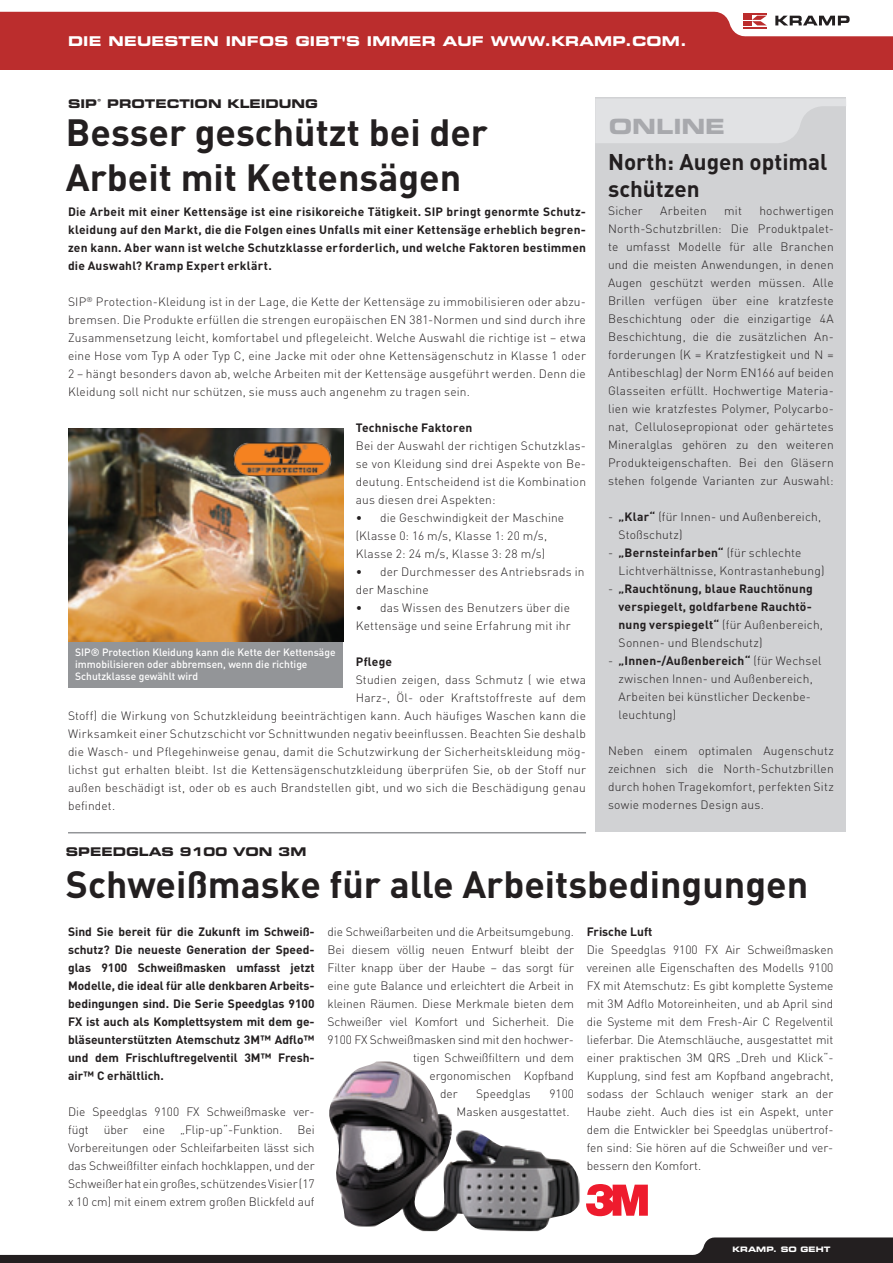
<style>
.page{position:relative;width:893px;height:1263px;background:#fff}
.page>*{position:absolute;margin:0;border:0;box-sizing:border-box;transform-origin:0 0}
.t1{font:700 37.5px/45px "DIN Pro";color:#231f20}
.t2{font:700 22.5px/27px "DIN Pro";color:#231f20}
.t3{font:21px "Eurostile LT Pro Bold Ex 2";letter-spacing:-.005em;color:#a8a9ad}
.t4{font:13.5px "Eurostile LT Pro Bold Ex 2";letter-spacing:.015em;color:#fff}
.t5{font:300 12px/18px "DIN Pro";letter-spacing:.015em;color:#231f20}
.t6{font:700 12px/18px "DIN Pro";letter-spacing:.015em;color:#231f20;text-align:justify}
.t7{font:12px "Eurostile Cyr LT Pro Bold Ext 2";color:#231f20}
.t8{font:500 10.5px/12px "DIN Pro";color:#fff}
.t9{font:7.5px "Eurostile LT Std Bold Ex 2";letter-spacing:.005em;color:#fff}
.s1{font-weight:700}
.s2{font-weight:300}
</style>
<div class="page">
<div style="left:595px;top:98px;width:251px;height:734px;background:#d1d2d4"></div>
<svg style="left:595px;top:99px;width:251px;height:44px"></svg>
<hr style="left:68px;top:832px;width:518px;height:1px;background:#939598">
<img style="left:329px;top:1061px;width:251px;height:170px">
<div style="left:68px;top:428px;width:275px;height:259px;background:#939598"></div>
<img style="left:68px;top:428px;width:275px;height:214px">
<img style="left:233px;top:442px;width:99px;height:34px">
<svg style="left:586px;top:1184px;width:62px;height:32px"></svg>
<svg style="left:0;top:1237px;width:893px;height:26px"></svg>
<div style="left:0;top:0;width:893px;height:69px;background:#bb2d2d"></div>
<svg style="left:0;top:0;width:893px;height:37px"></svg>
<p class="t4" style="left:68px;top:32px;width:620px">DIE NEUESTEN INFOS GIBT'S IMMER AUF WWW.KRAMP.COM.</p>
<p class="t7" style="left:68px;top:95px;width:251px">SIP<sup>®</sup> PROTECTION KLEIDUNG</p>
<h1 class="t1" style="left:66px;top:108px;width:424px">Besser geschützt bei der<br>Arbeit mit Kettensägen</h1>
<p class="t6" style="left:68px;top:202px;width:519px">Die Arbeit mit einer Kettensäge ist eine risikoreiche Tätigkeit. SIP bringt genormte Schutz&shy;kleidung auf den Markt, die die Folgen eines Unfalls mit einer Kettensäge erheblich begren&shy;zen kann. Aber wann ist welche Schutzklasse erforderlich, und welche Faktoren bestimmen die Auswahl? Kramp Expert erklärt.</p>
<p class="t5" style="left:68px;top:292px;width:519px;text-align:justify">SIP<sup>®</sup> Protection-Kleidung ist in der Lage, die Kette der Kettensäge zu immobilisieren oder abzu&shy;bremsen. Die Produkte erfüllen die strengen europäischen EN 381-Normen und sind durch ihre Zusammensetzung leicht, komfortabel und pflegeleicht. Welche Auswahl die richtige ist – etwa eine Hose vom Typ A oder Typ C, eine Jacke mit oder ohne Kettensägenschutz in Klasse 1 oder 2 – hängt besonders davon ab, welche Arbeiten mit der Kettensäge ausgeführt werden. Denn die Kleidung soll nicht nur schützen, sie muss auch angenehm zu tragen sein.</p>
<p class="t6" style="left:356px;top:418px;width:118px">Technische Faktoren</p>
<p class="t5" style="left:356px;top:436px;width:232px;text-align:justify">Bei der Auswahl der richtigen Schutzklas&shy;se von Kleidung sind drei Aspekte von Be&shy;deutung. Entscheidend ist die Kombination aus diesen drei Aspekten:</p>
<p class="t5" style="left:356px;top:508px;width:210px">• die Geschwindigkeit der Maschine (Klasse 0: 16 m/s, Klasse 1: 20 m/s,<br>Klasse 2: 24 m/s, Klasse 3: 28 m/s)</p>
<p class="t5" style="left:356px;top:562px;width:230px">• der Durchmesser des Antriebsrads in der Maschine</p>
<p class="t5" style="left:356px;top:598px;width:216px">• das Wissen des Benutzers über die<br>Kettensäge und seine Erfahrung mit ihr</p>
<p class="t6" style="left:356px;top:652px;width:38px">Pflege</p>
<p class="t5" style="left:356px;top:670px;width:232px">Studien zeigen, dass Schmutz ( wie etwa</p>
<p class="t5" style="left:356px;top:688px;width:232px">Harz-, Öl- oder Kraftstoffreste auf dem</p>
<p class="t5" style="left:68px;top:706px;width:519px">Stoff) die Wirkung von Schutzkleidung beeinträchtigen kann. Auch häufiges Waschen kann die</p>
<p class="t5" style="left:68px;top:724px;width:519px">Wirksamkeit einer Schutzschicht vor Schnittwunden negativ beeinflussen. Beachten Sie deshalb</p>
<p class="t5" style="left:68px;top:742px;width:519px">die Wasch- und Pflegehinweise genau, damit die Schutzwirkung der Sicherheitskleidung mög-</p>
<p class="t5" style="left:68px;top:760px;width:519px">lichst gut erhalten bleibt. Ist die Kettensägenschutzkleidung überprüfen Sie, ob der Stoff nur</p>
<p class="t5" style="left:68px;top:778px;width:519px">außen beschädigt ist, oder ob es auch Brandstellen gibt, und wo sich die Beschädigung genau</p>
<p class="t5" style="left:68px;top:796px;width:49px">befindet.</p>
<p class="t8" style="left:75px;top:645px;width:262px">SIP® Protection Kleidung kann die Kette der Kettensäge immobilisieren oder abbremsen, wenn die richtige<br>Schutzklasse gewählt wird</p>
<h3 class="t3" style="left:609px;top:112px;width:118px">ONLINE</h3>
<h2 class="t2" style="left:608px;top:147px;width:221px">North: Augen optimal schützen</h2>
<p class="t5" style="left:608px;top:202px;width:36px">Sicher</p>
<p class="t5" style="left:660px;top:202px;width:48px">Arbeiten</p>
<p class="t5" style="left:724px;top:202px;width:19px">mit</p>
<p class="t5" style="left:608px;top:202px;width:227px;text-align:justify;text-indent:151px">hochwertigen North-Schutzbrillen: Die Produktpalet&shy;te umfasst Modelle für alle Branchen und die meisten Anwendungen, in denen Augen geschützt werden müssen. Alle Brillen verfügen über eine kratzfeste Beschichtung oder die einzigartige 4A Beschichtung, die die zusätzlichen An&shy;forderungen (K = Kratzfestigkeit und N = Antibeschlag) der Norm EN166 auf beiden Glasseiten erfüllt. Hochwertige Materia&shy;lien wie kratzfestes Polymer, Polycarbo&shy;nat, Cellulosepropionat oder gehärtetes Mineralglas gehören zu den weiteren Produkteigenschaften. Bei den Gläsern stehen folgende Varianten zur Auswahl:</p>
<p class="t5" style="left:619px;top:508px;width:204px;text-indent:-10px">- <span class="s1">„Klar“</span> (für Innen- und Außenbereich,<br>Stoßschutz)</p>
<p class="t5" style="left:619px;top:544px;width:207px;text-indent:-10px">- <span class="s1">„Bernsteinfarben“</span> (für schlechte<br>Lichtverhältnisse, Kontrastanhebung)</p>
<p class="t6" style="left:619px;top:580px;width:206px;text-align:left;text-indent:-10px"><span class="s2">-</span> „Rauchtönung, blaue Rauchtönung verspiegelt, goldfarbene Rauchtö&shy;nung verspiegelt“ <span class="s2">(für Außenbereich, Sonnen- und Blendschutz)</span></p>
<p class="t5" style="left:619px;top:652px;width:205px;text-indent:-10px">- <span class="s1">„Innen-/Außenbereich“</span> (für Wechsel zwischen Innen- und Außenbereich,<br>Arbeiten bei künstlicher Deckenbe&shy;leuchtung)</p>
<p class="t5" style="left:608px;top:742px;width:227px;text-align:justify">Neben einem optimalen Augenschutz zeichnen sich die North-Schutzbrillen durch hohen Tragekomfort, perfekten Sitz sowie modernes Design aus.</p>
<p class="t7" style="left:66px;top:843px;width:242px">SPEEDGLAS 9100 VON 3M</p>
<h1 class="t1" style="left:66px;top:861px;width:744px">Schweißmaske für alle Arbeitsbedingungen</h1>
<p class="t6" style="left:68px;top:922px;width:248px">Sind Sie bereit für die Zukunft im Schweiß&shy;schutz? Die neueste Generation der Speed&shy;glas 9100 Schweißmasken umfasst jetzt Modelle, die ideal für alle denkbaren Arbeits&shy;bedingungen sind. Die Serie Speedglas 9100<br>FX ist auch als Komplettsystem mit dem ge&shy;bläseunterstützten Atemschutz 3M™ Adflo™ und dem Frischluftregelventil 3M™ Fresh&shy;air™ C erhältlich.</p>
<p class="t5" style="left:68px;top:1102px;width:248px;text-align:justify">Die Speedglas 9100 FX Schweißmaske ver&shy;fügt über eine „Flip-up“-Funktion. Bei Vorbereitungen oder Schleifarbeiten lässt sich das Schweißfilter einfach hochklappen, und der Schweißer hat ein großes, schützendes Visier (17 x 10 cm) mit einem extrem großen Blickfeld auf</p>
<p class="t5" style="left:327px;top:922px;width:248px">die Schweißarbeiten und die Arbeitsumgebung.</p>
<p class="t5" style="left:327px;top:940px;width:248px">Bei diesem völlig neuen Entwurf bleibt der</p>
<p class="t5" style="left:327px;top:958px;width:248px">Filter knapp über der Haube – das sorgt für</p>
<p class="t5" style="left:327px;top:976px;width:248px">eine gute Balance und erleichtert die Arbeit in</p>
<p class="t5" style="left:327px;top:994px;width:248px">kleinen Räumen. Diese Merkmale bieten dem</p>
<p class="t5" style="left:327px;top:1012px;width:248px">Schweißer viel Komfort und Sicherheit. Die</p>
<p class="t5" style="left:327px;top:1030px;width:248px">9100 FX Schweißmasken sind mit den hochwer-</p>
<p class="t5" style="left:413px;top:1048px;width:162px">tigen Schweißfiltern und dem</p>
<p class="t5" style="left:430px;top:1066px;width:146px">ergonomischen Kopfband</p>
<p class="t5" style="left:440px;top:1084px;width:19px">der</p>
<p class="t5" style="left:476px;top:1084px;width:56px">Speedglas</p>
<p class="t5" style="left:457px;top:1084px;width:119px;text-indent:93px">9100<br>Masken ausgestattet.</p>
<p class="t6" style="left:587px;top:922px;width:67px">Frische Luft</p>
<p class="t5" style="left:587px;top:940px;width:248px;text-align:justify">Die Speedglas 9100 FX Air Schweißmasken vereinen alle Eigenschaften des Modells 9100<br>FX mit Atemschutz: Es gibt komplette Systeme mit 3M Adflo Motoreinheiten, und ab April sind die Systeme mit dem Fresh-Air C Regelventil lieferbar. Die Atemschläuche, ausgestattet mit einer praktischen 3M QRS „Dreh und Klick“- Kupplung, sind fest am Kopfband angebracht, sodass der Schlauch weniger stark an der Haube zieht. Auch dies ist ein Aspekt, unter dem die Entwickler bei Speedglas unübertrof&shy;fen sind: Sie hören auf die Schweißer und ver&shy;bessern den Komfort.</p>
<p class="t9" style="left:732px;top:1244px;width:99px">KRAMP. SO GEHT</p>
</div>
